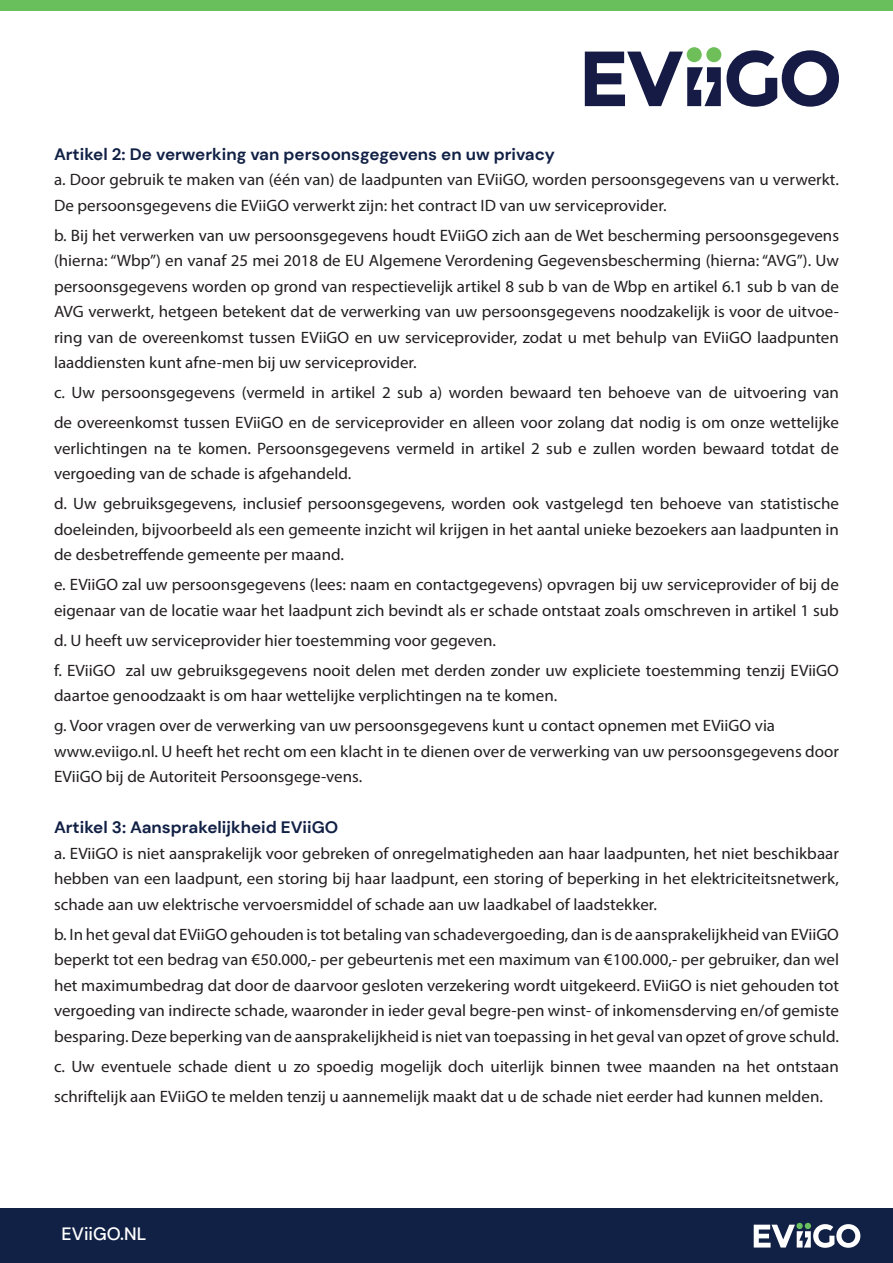
<style>
.page{position:relative;width:893px;height:1263px;background:#fff}
.page>*{position:absolute;margin:0;border:0;box-sizing:border-box;transform-origin:0 0}
.t1{font:500 17.85px "DM Sans";color:#fff}
.t2{font:16.5px/25.5px "Myriad Pro";color:#231f20}
.t3{font:700 16.5px "DM Sans";color:#112045}
</style>
<div class="page">
<div style="left:0;top:1209px;width:893px;height:54px;background:#112045"></div>
<svg style="left:754px;top:1223px;width:106px;height:25px"></svg>
<svg style="left:585px;top:47px;width:254px;height:60px"></svg>
<div style="left:0;top:0;width:893px;height:11px;background:#6abf5d"></div>
<p class="t3" style="left:54px;top:144px;width:503px">Artikel 2: De verwerking van persoonsgegevens en uw privacy</p>
<p class="t2" style="left:54px;top:167px;width:786px">a. Door gebruik te maken van (één van) de laadpunten van EViiGO, worden persoonsgegevens van u verwerkt.<br>De persoonsgegevens die EViiGO verwerkt zijn: het contract ID van uw serviceprovider.</p>
<p class="t2" style="left:54px;top:222px;width:787px;text-align:justify">b. Bij het verwerken van uw persoonsgegevens houdt EViiGO zich aan de Wet bescherming persoonsgegevens (hierna: “Wbp”) en vanaf 25 mei 2018 de EU Algemene Verordening Gegevensbescherming (hierna: “AVG”). Uw persoonsgegevens worden op grond van respectievelijk artikel 8 sub b van de Wbp en artikel 6.1 sub b van de AVG verwerkt, hetgeen betekent dat de verwerking van uw persoonsgegevens noodzakelijk is voor de uitvoe&shy;ring van de overeenkomst tussen EViiGO en uw serviceprovider, zodat u met behulp van EViiGO laadpunten laaddiensten kunt afne-men bij uw serviceprovider.</p>
<p class="t2" style="left:54px;top:377px;width:787px;line-height:30px">c. Uw persoonsgegevens (vermeld in artikel 2 sub a) worden bewaard ten behoeve van de uitvoering van de overeenkomst tussen EViiGO en de serviceprovider en alleen voor zolang dat nodig is om onze wettelijke</p>
<p class="t2" style="left:54px;top:435px;width:786px">verlichtingen na te komen. Persoonsgegevens vermeld in artikel 2 sub e zullen worden bewaard totdat de vergoeding van de schade is afgehandeld.</p>
<p class="t2" style="left:54px;top:491px;width:786px;text-align:justify">d. Uw gebruiksgegevens, inclusief persoonsgegevens, worden ook vastgelegd ten behoeve van statistische doeleinden, bijvoorbeeld als een gemeente inzicht wil krijgen in het aantal unieke bezoekers aan laadpunten in de desbetreffende gemeente per maand.</p>
<p class="t2" style="left:54px;top:571px;width:786px">e. EViiGO zal uw persoonsgegevens (lees: naam en contactgegevens) opvragen bij uw serviceprovider of bij de eigenaar van de locatie waar het laadpunt zich bevindt als er schade ontstaat zoals omschreven in artikel 1 sub</p>
<p class="t2" style="left:54px;top:625px;width:786px;line-height:30px">d. U heeft uw serviceprovider hier toestemming voor gegeven.<br>f. EViiGO zal uw gebruiksgegevens nooit delen met derden zonder uw expliciete toestemming tenzij EViiGO</p>
<p class="t2" style="left:54px;top:680px;width:723px;line-height:30px">daartoe genoodzaakt is om haar wettelijke verplichtingen na te komen.<br>g. Voor vragen over de verwerking van uw persoonsgegevens kunt u contact opnemen met EViiGO via</p>
<p class="t2" style="left:54px;top:738px;width:786px">www.eviigo.nl. U heeft het recht om een klacht in te dienen over de verwerking van uw persoonsgegevens door<br>EViiGO bij de Autoriteit Persoonsgege-vens.</p>
<p class="t3" style="left:54px;top:817px;width:286px">Artikel 3: Aansprakelijkheid EViiGO</p>
<p class="t2" style="left:54px;top:840px;width:786px;text-align:justify">a. EViiGO is niet aansprakelijk voor gebreken of onregelmatigheden aan haar laadpunten, het niet beschikbaar hebben van een laadpunt, een storing bij haar laadpunt, een storing of beperking in het elektriciteitsnetwerk, schade aan uw elektrische vervoersmiddel of schade aan uw laadkabel of laadstekker.</p>
<p class="t2" style="left:54px;top:921px;width:787px;text-align:justify">b. In het geval dat EViiGO gehouden is tot betaling van schadevergoeding, dan is de aansprakelijkheid van EViiGO beperkt tot een bedrag van €50.000,- per gebeurtenis met een maximum van €100.000,- per gebruiker, dan wel het maximumbedrag dat door de daarvoor gesloten verzekering wordt uitgekeerd. EViiGO is niet gehouden tot vergoeding van indirecte schade, waaronder in ieder geval begre-pen winst- of inkomensderving en/of gemiste besparing. Deze beperking van de aansprakelijkheid is niet van toepassing in het geval van opzet of grove schuld.</p>
<p class="t2" style="left:54px;top:1051px;width:786px;line-height:30px">c. Uw eventuele schade dient u zo spoedig mogelijk doch uiterlijk binnen twee maanden na het ontstaan schriftelijk aan EViiGO te melden tenzij u aannemelijk maakt dat u de schade niet eerder had kunnen melden.</p>
<p class="t1" style="left:62px;top:1223px;width:86px">EViiGO.NL</p>
</div>
